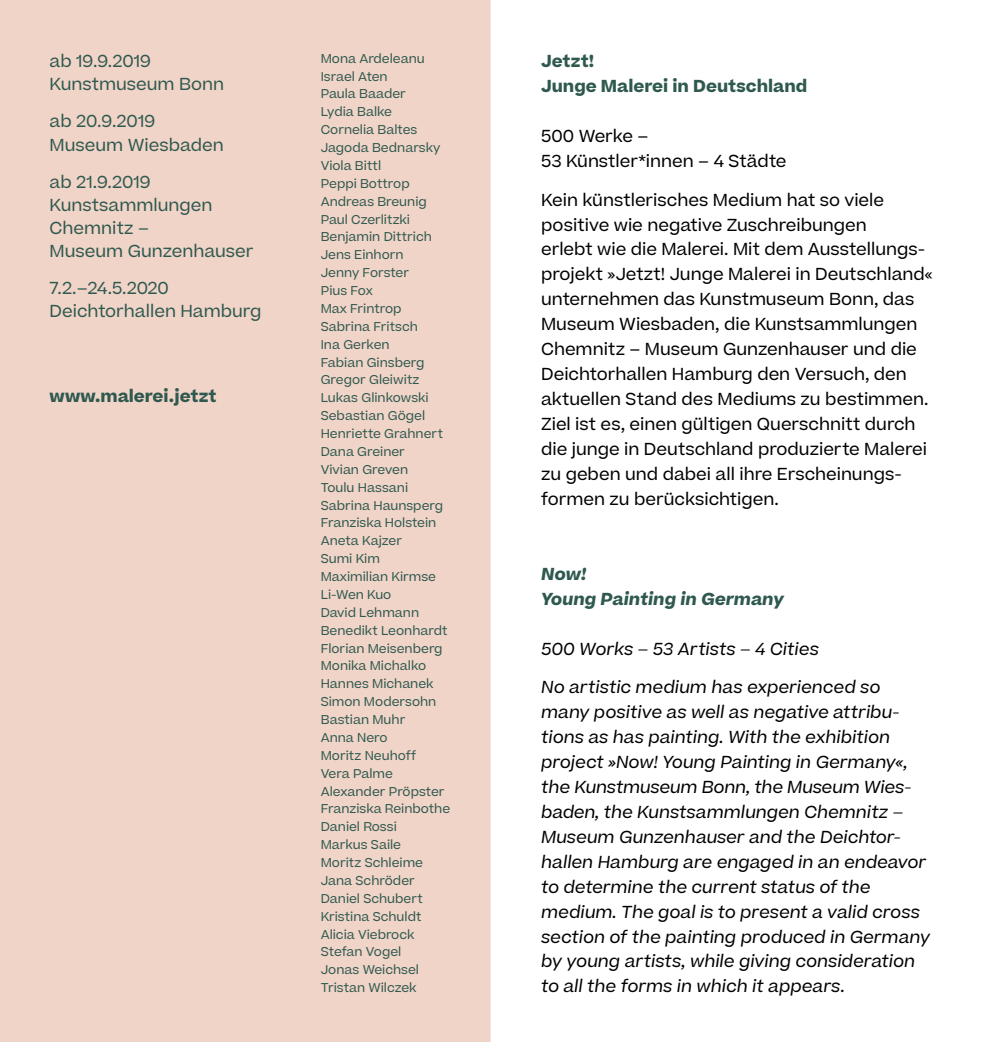
<style>
.page{position:relative;width:983px;height:1042px;background:#fff}
.page>*{position:absolute;margin:0;border:0;box-sizing:border-box;transform-origin:0 0}
.t1{font:16.62px/24.8px "Beatrice";color:#000}
.t2{font:italic 16.62px/24.8px "Beatrice";color:#000}
.t3{font:16.62px/23.1px "Beatrice";color:#2f594f}
.t4{font:700 16.62px/24.8px "Beatrice";color:#2f594f}
.t5{font:italic 700 16.62px/24.8px "Beatrice";color:#2f594f}
.t6{font:12.25px/17.8px "Beatrice";color:#2f594f}
</style>
<div class="page">
<div style="left:0;top:0;width:491px;height:1042px;background:#f1d4c8"></div>
<h1 class="t3" style="left:50px;top:50px;width:176px">ab 19.9.2019<br>Kunstmuseum Bonn</h1>
<h1 class="t3" style="left:50px;top:110px;width:175px">ab 20.9.2019<br>Museum Wiesbaden</h1>
<h1 class="t3" style="left:50px;top:170px;width:205px">ab 21.9.2019<br>Kunstsammlungen<br>Chemnitz –<br>Museum Gunzenhauser</h1>
<h1 class="t3" style="left:50px;top:276px;width:213px">7.2.–24.5.2020<br>Deichtorhallen Hamburg</h1>
<h1 class="t4" style="left:50px;top:384px;width:168px">www.malerei.jetzt</h1>
<p class="t6" style="left:320px;top:49px;width:131px">Mona Ardeleanu<br>Israel Aten<br>Paula Baader<br>Lydia Balke<br>Cornelia Baltes<br>Jagoda Bednarsky<br>Viola Bittl<br>Peppi Bottrop<br>Andreas Breunig<br>Paul Czerlitzki<br>Benjamin Dittrich<br>Jens Einhorn<br>Jenny Forster<br>Pius Fox<br>Max Frintrop<br>Sabrina Fritsch<br>Ina Gerken<br>Fabian Ginsberg<br>Gregor Gleiwitz<br>Lukas Glinkowski<br>Sebastian Gögel<br>Henriette Grahnert<br>Dana Greiner<br>Vivian Greven<br>Toulu Hassani<br>Sabrina Haunsperg<br>Franziska Holstein<br>Aneta Kajzer<br>Sumi Kim<br>Maximilian Kirmse<br>Li-Wen Kuo<br>David Lehmann<br>Benedikt Leonhardt<br>Florian Meisenberg<br>Monika Michalko<br>Hannes Michanek<br>Simon Modersohn<br>Bastian Muhr<br>Anna Nero<br>Moritz Neuhoff<br>Vera Palme<br>Alexander Pröpster<br>Franziska Reinbothe<br>Daniel Rossi<br>Markus Saile<br>Moritz Schleime<br>Jana Schröder<br>Daniel Schubert<br>Kristina Schuldt<br>Alicia Viebrock<br>Stefan Vogel<br>Jonas Weichsel<br>Tristan Wilczek</p>
<h1 class="t4" style="left:541px;top:49px;width:267px">Jetzt!<br>Junge Malerei in Deutschland</h1>
<h1 class="t1" style="left:541px;top:123px;width:247px">500 Werke –<br>53 Künstler*innen – 4 Städte</h1>
<p class="t1" style="left:541px;top:187px;width:393px">Kein künstlerisches Medium hat so viele positive wie negative Zuschreibungen<br>erlebt wie die Malerei. Mit dem Ausstellungs&shy;projekt »Jetzt! Junge Malerei in Deutschland« unternehmen das Kunstmuseum Bonn, das Museum Wiesbaden, die Kunstsammlungen Chemnitz – Museum Gunzenhauser und die Deichtorhallen Hamburg den Versuch, den aktuellen Stand des Mediums zu bestimmen.<br>Ziel ist es, einen gültigen Querschnitt durch die junge in Deutschland produzierte Malerei zu geben und dabei all ihre Erscheinungs&shy;formen zu berücksichtigen.</p>
<h1 class="t5" style="left:541px;top:561px;width:244px">Now!<br>Young Painting in Germany</h1>
<h1 class="t2" style="left:541px;top:636px;width:279px">500 Works – 53 Artists – 4 Cities</h1>
<p class="t2" style="left:541px;top:674px;width:390px">No artistic medium has experienced so many positive as well as negative attribu&shy;tions as has painting. With the exhibition project »Now! Young Painting in Germany«, the Kunstmuseum Bonn, the Museum Wies&shy;baden, the Kunstsammlungen Chemnitz – Museum Gunzenhauser and the Deichtor&shy;hallen Hamburg are engaged in an endeavor to determine the current status of the medium. The goal is to present a valid cross section of the painting produced in Germany by young artists, while giving consideration to all the forms in which it appears.</p>
</div>
